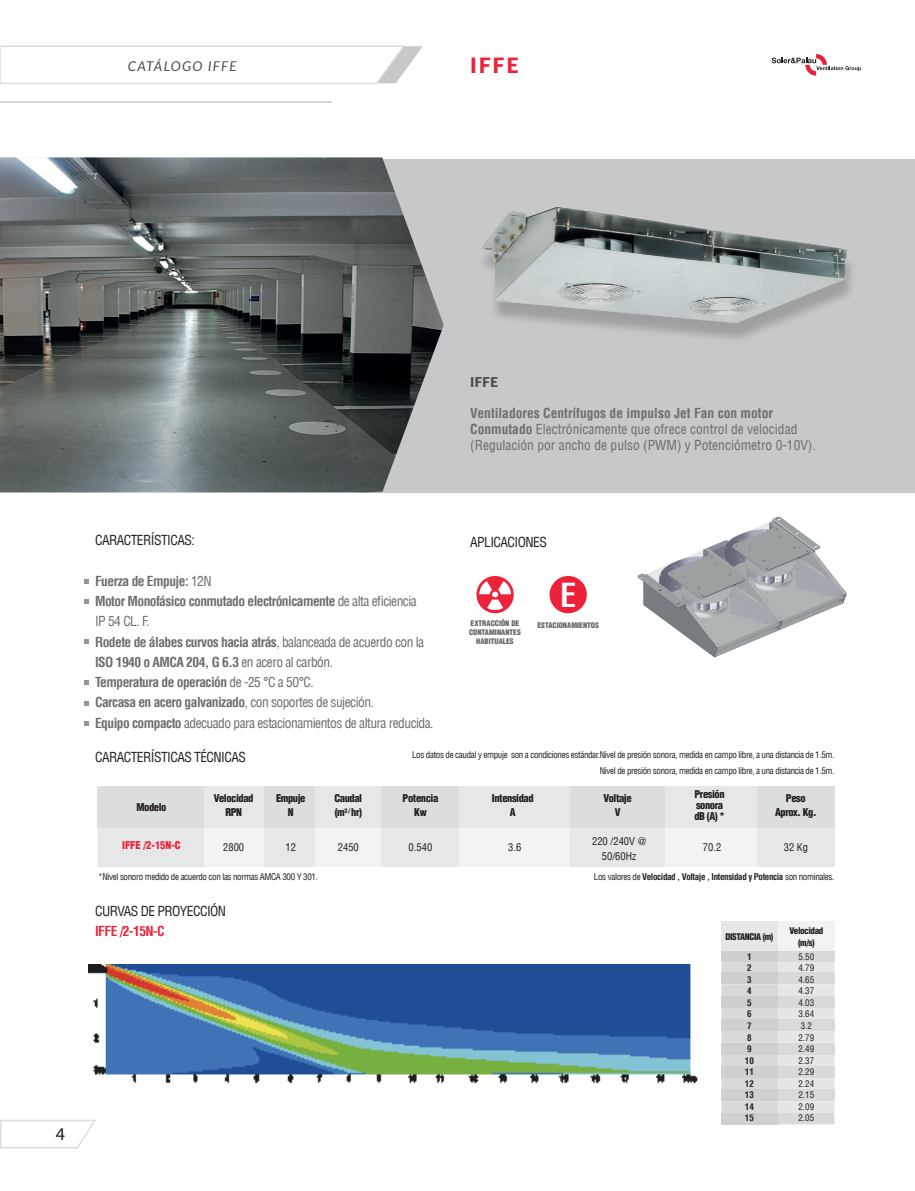
<style>
.page{position:relative;width:915px;height:1191px;background:#fff}
.page>*{position:absolute;margin:0;border:0;box-sizing:border-box;transform-origin:0 0}
.t1{font:700 condensed 32.4px "Helvetica LT";color:#fff}
.t2{font:900 21px "Lato";color:#ed2139}
.t3{font:18px "Myriad Pro";color:#231f20}
.t4{font:700 condensed 13.5px "Helvetica LT";letter-spacing:-.04em;color:#6c6d70}
.t5{font:condensed 13.5px/16.2px "Helvetica LT";color:#6c6d70}
.t6{font:condensed 13.5px "Helvetica LT";letter-spacing:-.04em;color:#231f20}
.t7{font:condensed 13.5px "Helvetica LT";letter-spacing:-.04em;color:#6c6d70}
.t8{font:italic 13.5px "Lato";letter-spacing:.1em;color:#4b4c4d}
.t9{font:700 condensed 13.5px "Helvetica LT";letter-spacing:-.04em;color:#ed2139}
.t10{font:900 13.5px "Lato";color:#4b4c4d}
.t11{font:900 condensed 10.5px "Helvetica LT";letter-spacing:-.04em;color:#231f20}
.t12{font:condensed 10.5px/15px "Helvetica LT";color:#231f20;text-align:center}
.t13{font:900 condensed 10.5px "Helvetica LT";color:#ed2139}
.t14{font:condensed 9px "Helvetica LT";letter-spacing:-.04em;color:#231f20}
.t15{font:700 condensed 9px "Helvetica LT";letter-spacing:-.04em;color:#231f20}
.t16{font:900 condensed 9px "Helvetica LT";letter-spacing:-.04em;color:#231f20}
.t17{font:900 condensed 7.5px/9px "Helvetica LT";color:#636366}
.s1{font-weight:700}
.s2{font-weight:400}
</style>
<div class="page">
<svg style="left:771px;top:54px;width:89px;height:22px"></svg>
<svg style="left:0;top:45px;width:422px;height:39px"></svg>
<svg style="left:0;top:1120px;width:96px;height:29px"></svg>
<hr style="left:0;top:101px;width:332px;height:2px;background:#c7c8ca">
<div style="left:357px;top:158px;width:557px;height:334px;background:#c7c8ca"></div>
<img style="left:0;top:157px;width:443px;height:335px">
<img style="left:481px;top:207px;width:371px;height:131px">
<svg style="left:84px;top:579px;width:5px;height:5px"></svg>
<svg style="left:84px;top:599px;width:5px;height:4px"></svg>
<svg style="left:84px;top:639px;width:5px;height:5px"></svg>
<svg style="left:84px;top:680px;width:5px;height:5px"></svg>
<svg style="left:84px;top:701px;width:5px;height:4px"></svg>
<svg style="left:84px;top:721px;width:5px;height:5px"></svg>
<div style="left:97px;top:827px;width:107px;height:40px;background:#e6e7e9"></div>
<div style="left:204px;top:827px;width:60px;height:40px;background:#f2f3f4"></div>
<div style="left:264px;top:827px;width:51px;height:40px;background:#e6e7e9"></div>
<div style="left:315px;top:827px;width:67px;height:40px;background:#f2f3f4"></div>
<div style="left:664px;top:827px;width:93px;height:40px;background:#f2f3f4"></div>
<div style="left:382px;top:827px;width:77px;height:40px;background:#e6e7e9"></div>
<div style="left:757px;top:827px;width:77px;height:40px;background:#e6e7e9"></div>
<div style="left:459px;top:827px;width:111px;height:40px;background:#f2f3f4"></div>
<div style="left:570px;top:827px;width:94px;height:40px;background:#e6e7e9"></div>
<div style="left:97px;top:786px;width:107px;height:41px;background:#dcdddf"></div>
<div style="left:204px;top:786px;width:60px;height:41px;background:#e6e7e9"></div>
<div style="left:264px;top:786px;width:51px;height:41px;background:#dcdddf"></div>
<div style="left:315px;top:786px;width:67px;height:41px;background:#e6e7e9"></div>
<div style="left:664px;top:786px;width:93px;height:41px;background:#e6e7e9"></div>
<div style="left:382px;top:786px;width:77px;height:41px;background:#dcdddf"></div>
<div style="left:757px;top:786px;width:77px;height:41px;background:#dcdddf"></div>
<div style="left:459px;top:786px;width:111px;height:41px;background:#e6e7e9"></div>
<div style="left:570px;top:786px;width:94px;height:41px;background:#dcdddf"></div>
<div style="left:476px;top:576px;width:37px;height:37px;background:#ed2139;border-radius:50%"></div>
<div style="left:549px;top:576px;width:37px;height:37px;background:#ed2139;border-radius:50%"></div>
<svg style="left:479px;top:581px;width:32px;height:30px"></svg>
<img style="left:637px;top:516px;width:210px;height:142px">
<img style="left:89px;top:964px;width:609px;height:120px">
<div style="left:777px;top:921px;width:57px;height:30px;background:#f2f2f2"></div>
<div style="left:777px;top:951px;width:57px;height:10px;background:#d9d9d9"></div>
<div style="left:721px;top:921px;width:56px;height:30px;background:#e6e6e6"></div>
<div style="left:721px;top:951px;width:56px;height:10px;background:#cfcfcf"></div>
<svg style="left:721px;top:961px;width:113px;height:163px;background:#dbdbdb"></svg>
<div style="left:721px;top:1042px;width:56px;height:12px;background:#cfcfcf"></div>
<div style="left:721px;top:1066px;width:56px;height:11px;background:#cfcfcf"></div>
<div style="left:721px;top:1089px;width:56px;height:12px;background:#cfcfcf"></div>
<div style="left:721px;top:1113px;width:56px;height:11px;background:#cfcfcf"></div>
<p class="t8" style="left:128px;top:59px;width:111px">CATÁLOGO IFFE</p>
<p class="t2" style="left:470px;top:53px;width:50px">IFFE</p>
<p class="t10" style="left:470px;top:374px;width:29px">IFFE</p>
<p class="t5" style="left:470px;top:405px;width:347px"><span class="s1">Ventiladores Centrífugos de impulso Jet Fan con motor<br>Conmutado</span> Electrónicamente que ofrece control de velocidad (Regulación por ancho de pulso (PWM) y Potenciómetro 0-10V).</p>
<h3 class="t3" style="left:56px;top:1122px;width:11px">4</h3>
<p class="t6" style="left:95px;top:532px;width:101px">CARACTERÍSTICAS:</p>
<p class="t4" style="left:95px;top:572px;width:118px">Fuerza de Empuje: <span class="s2">12N</span></p>
<p class="t4" style="left:95px;top:593px;width:323px">Motor Monofásico conmutado electrónicamente <span class="s2">de alta eficiencia</span></p>
<p class="t5" style="left:95px;top:613px;width:56px">IP 54 CL. F.</p>
<p class="t4" style="left:95px;top:633px;width:330px">Rodete de álabes curvos hacia atrás<span class="s2">, balanceada de acuerdo con la</span></p>
<p class="t4" style="left:95px;top:653px;width:239px">ISO 1940 o AMCA 204, G 6.3 <span class="s2">en acero al carbón.</span></p>
<p class="t4" style="left:95px;top:674px;width:220px">Temperatura de operación <span class="s2">de -25 °C a 50°C.</span></p>
<p class="t4" style="left:95px;top:694px;width:280px">Carcasa en acero galvanizado<span class="s2">, con soportes de sujeción.</span></p>
<p class="t7" style="left:95px;top:714px;width:340px"><span class="s1">Equipo compacto</span> adecuado para estacionamientos de altura reducida.</p>
<p class="t6" style="left:470px;top:533px;width:78px">APLICACIONES</p>
<p class="t1" style="left:560px;top:574px;width:18px">E</p>
<p class="t17" style="left:469px;top:618px;width:53px">EXTRACCIÓN DE<br>CONTAMINANTES</p>
<p class="t17" style="left:476px;top:636px;width:39px">HABITUALES</p>
<p class="t17" style="left:537px;top:620px;width:63px">ESTACIONAMIENTOS</p>
<p class="t6" style="left:95px;top:748px;width:152px">CARACTERÍSTICAS TÉCNICAS</p>
<p class="t14" style="left:412px;top:749px;width:423px">Los datos de caudal y empuje son a condiciones estándar.Nivel de presión sonora, medida en campo libre, a una distancia de 1.5m.</p>
<p class="t14" style="left:599px;top:764px;width:236px">Nivel de presión sonora, medida en campo libre, a una distancia de 1.5m.</p>
<p class="t11" style="left:136px;top:801px;width:31px">Modelo</p>
<p class="t13" style="left:122px;top:838px;width:60px">IFFE /2-15N-C</p>
<p class="t11" style="left:214px;top:791px;width:41px">Velocidad</p>
<p class="t11" style="left:225px;top:805px;width:18px">RPN</p>
<p class="t11" style="left:276px;top:791px;width:31px">Empuje</p>
<p class="t11" style="left:288px;top:805px;width:7px">N</p>
<p class="t11" style="left:334px;top:791px;width:29px">Caudal</p>
<p class="t11" style="left:334px;top:805px;width:29px">(m<sup>3</sup> <sup>/</sup> hr)</p>
<p class="t11" style="left:402px;top:791px;width:37px">Potencia</p>
<p class="t11" style="left:414px;top:805px;width:14px">Kw</p>
<p class="t11" style="left:492px;top:791px;width:43px">Intensidad</p>
<p class="t11" style="left:509px;top:805px;width:7px">A</p>
<p class="t11" style="left:603px;top:791px;width:30px">Voltaje</p>
<p class="t11" style="left:614px;top:805px;width:7px">V</p>
<p class="t11" style="left:694px;top:787px;width:32px">Presión</p>
<p class="t11" style="left:695px;top:798px;width:29px">sonora</p>
<p class="t11" style="left:694px;top:810px;width:32px">dB (A) *</p>
<p class="t11" style="left:785px;top:791px;width:21px">Peso</p>
<p class="t11" style="left:774px;top:805px;width:43px">Aprox. Kg.</p>
<p class="t12" style="left:592px;top:833px;width:55px">220 /240V @<br>50/60Hz</p>
<p class="t12" style="left:223px;top:839px;width:22px">2800</p>
<p class="t12" style="left:285px;top:839px;width:12px">12</p>
<p class="t12" style="left:338px;top:839px;width:22px">2450</p>
<p class="t12" style="left:408px;top:839px;width:25px">0.540</p>
<p class="t12" style="left:783px;top:839px;width:26px">32 Kg</p>
<p class="t12" style="left:508px;top:839px;width:15px">3.6</p>
<p class="t12" style="left:702px;top:839px;width:20px">70.2</p>
<p class="t14" style="left:98px;top:871px;width:221px">*Nivel sonoro medido de acuerdo con las normas AMCA 300 Y 301.</p>
<p class="t6" style="left:95px;top:903px;width:133px">CURVAS DE PROYECCIÓN</p>
<p class="t9" style="left:95px;top:923px;width:71px">IFFE /2-15N-C</p>
<p class="t15" style="left:593px;top:871px;width:242px"><span class="s2">Los valores de</span> Velocidad , Voltaje , Intensidad y Potencia <span class="s2">son nominales.</span></p>
<p class="t16" style="left:725px;top:930px;width:49px">DISTANCIA (m)</p>
<p class="t15" style="left:746px;top:950px;width:6px">1</p>
<p class="t15" style="left:746px;top:962px;width:6px">2</p>
<p class="t15" style="left:746px;top:973px;width:6px">3</p>
<p class="t15" style="left:746px;top:985px;width:6px">4</p>
<p class="t15" style="left:746px;top:997px;width:6px">5</p>
<p class="t15" style="left:746px;top:1008px;width:6px">6</p>
<p class="t15" style="left:746px;top:1020px;width:6px">7</p>
<p class="t15" style="left:746px;top:1031px;width:6px">8</p>
<p class="t15" style="left:746px;top:1043px;width:6px">9</p>
<p class="t15" style="left:744px;top:1054px;width:10px">10</p>
<p class="t15" style="left:744px;top:1066px;width:10px">11</p>
<p class="t15" style="left:744px;top:1077px;width:10px">12</p>
<p class="t15" style="left:744px;top:1089px;width:10px">13</p>
<p class="t15" style="left:744px;top:1101px;width:10px">14</p>
<p class="t15" style="left:744px;top:1112px;width:10px">15</p>
<p class="t16" style="left:789px;top:925px;width:35px">Velocidad</p>
<p class="t16" style="left:797px;top:936px;width:18px">(m/s)</p>
<p class="t14" style="left:798px;top:950px;width:17px">5.50</p>
<p class="t14" style="left:798px;top:962px;width:17px">4.79</p>
<p class="t14" style="left:798px;top:973px;width:17px">4.65</p>
<p class="t14" style="left:798px;top:985px;width:17px">4.37</p>
<p class="t14" style="left:798px;top:997px;width:17px">4.03</p>
<p class="t14" style="left:798px;top:1008px;width:17px">3.64</p>
<p class="t14" style="left:800px;top:1020px;width:13px">3.2</p>
<p class="t14" style="left:798px;top:1031px;width:17px">2.79</p>
<p class="t14" style="left:798px;top:1043px;width:17px">2.49</p>
<p class="t14" style="left:798px;top:1054px;width:17px">2.37</p>
<p class="t14" style="left:798px;top:1066px;width:17px">2.29</p>
<p class="t14" style="left:798px;top:1077px;width:17px">2.24</p>
<p class="t14" style="left:798px;top:1089px;width:17px">2.15</p>
<p class="t14" style="left:798px;top:1101px;width:17px">2.09</p>
<p class="t14" style="left:798px;top:1112px;width:17px">2.05</p>
</div>
